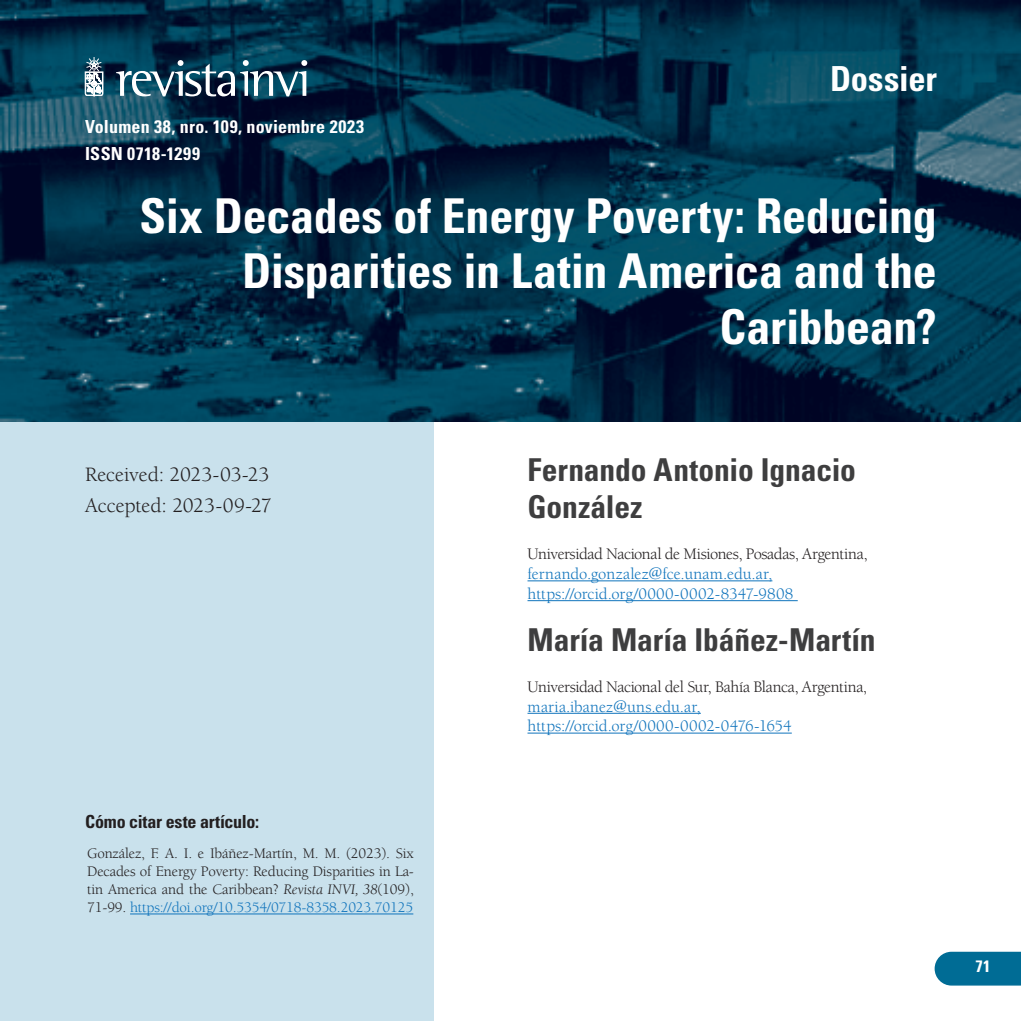
<style>
.page{position:relative;width:1021px;height:1021px;background:#fff}
.page>*{position:absolute;margin:0;border:0;box-sizing:border-box;transform-origin:0 0}
.titulppal{font:700 condensed 48px/55.5px "Univers LT Std";letter-spacing:-.005em;color:#fff;text-align:right}
.t1{font:700 condensed 34.5px "Univers LT Std";letter-spacing:-.005em;color:#fff}
.autorppal{font:700 condensed 31.5px/37.8px "Univers LT Std";letter-spacing:-.005em;color:#3e3e3f}
.RECIBIDO{font:21px "Berkeley Std";letter-spacing:-.005em;color:#231f20}
.t2{font:700 condensed 18px/27.5px "Univers LT Std";letter-spacing:.015em;color:#fff}
.nota{font:700 condensed 18px "Univers LT Std";letter-spacing:-.01em;color:#231f20}
.txt_esp{font:16.5px "Berkeley Std";letter-spacing:.005em;color:#1074bc}
.txt_esp-2{font:16.5px "Berkeley Std";letter-spacing:-.03em;color:#231f20}
.t3{font:700 condensed 16.5px "Univers LT Std";color:#fff}
.t4{font:15px/18px "Berkeley Std";letter-spacing:-.01em;color:#231f20;text-align:justify}
.s1{font-style:italic}
.s2{color:#1074bc}
</style>
<div class="page">
<div style="left:0;top:417px;width:434px;height:603px;background:#c9e1ec"></div>
<svg style="left:934px;top:951px;width:86px;height:34px;background:#11769c"></svg>
<img style="left:0;top:0;width:1020px;height:421px">
<svg style="left:116px;top:60px;width:191px;height:36px"></svg>
<svg style="left:85px;top:57px;width:18px;height:40px"></svg>
<hr style="left:130px;top:913px;width:283px;height:1px;background:#1074bc">
<hr style="left:527px;top:580px;width:245px;height:1px;background:#1074bc">
<hr style="left:527px;top:600px;width:270px;height:1px;background:#1074bc">
<hr style="left:527px;top:713px;width:173px;height:1px;background:#1074bc">
<hr style="left:527px;top:732px;width:264px;height:1px;background:#1074bc">
<p class="t2" style="left:85px;top:112px;width:280px">Volumen 38, nro. 109, noviembre 2023<br>ISSN 0718-1299</p>
<h2 class="t1" style="left:817px;top:55px;width:120px">Editor al</h2>
<h2 class="t1" style="left:830px;top:57px;width:108px">Dossier</h2>
<p class="titulppal" style="left:140px;top:187px;width:798px">Six Decades of Energy Poverty: Reducing<br>Disparities in Latin America and the<br>Caribbean?</p>
<p class="RECIBIDO" style="left:85px;top:463px;width:186px">Received: 2023-03-23</p>
<p class="RECIBIDO" style="left:85px;top:493px;width:188px">Accepted: 2023-09-27</p>
<p class="nota" style="left:85px;top:810px;width:176px">Cómo citar este artículo:</p>
<p class="t4" style="left:87px;top:845px;width:328px">González, F. A. I. e Ibáñez-Martín, M. M. (2023). Six Decades of Energy Poverty: Reducing Disparities in La&shy;tin America and the Caribbean? <span class="s1">Revista INVI, 38</span>(109), 71-99. <span class="s2">https://doi.org/10.5354/0718-8358.2023.70125</span></p>
<p class="autorppal" style="left:527px;top:450px;width:330px">Fernando Antonio Ignacio<br>González</p>
<p class="txt_esp-2" style="left:527px;top:545px;width:341px">Universidad Nacional de Misiones, Posadas, Argentina,</p>
<p class="txt_esp" style="left:527px;top:565px;width:246px">fernando.gonzalez@fce.unam.edu.ar,</p>
<p class="txt_esp" style="left:527px;top:585px;width:267px">https://orcid.org/0000-0002-8347-9808</p>
<p class="autorppal" style="left:527px;top:620px;width:350px">María María Ibáñez-Martín</p>
<p class="txt_esp-2" style="left:527px;top:677px;width:341px">Universidad Nacional del Sur, Bahía Blanca, Argentina,</p>
<p class="txt_esp" style="left:527px;top:697px;width:175px">maria.ibanez@uns.edu.ar,</p>
<p class="txt_esp" style="left:527px;top:717px;width:266px">https://orcid.org/0000-0002-0476-1654</p>
<p class="t3" style="left:975px;top:956px;width:16px">71</p>
</div>
